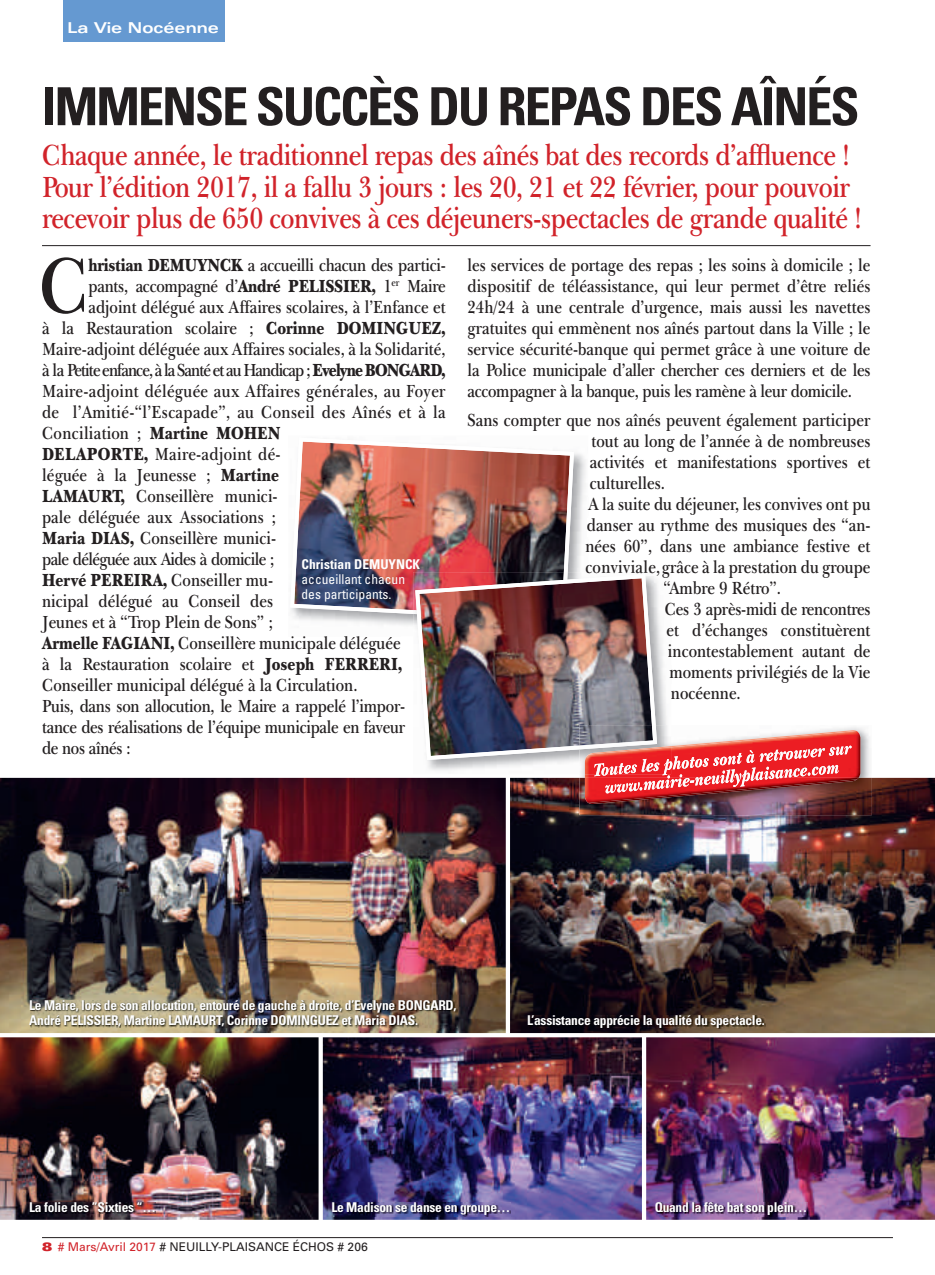
<style>
.page{position:relative;width:935px;height:1275px;background:#fff}
.page>*{position:absolute;margin:0;border:0;box-sizing:border-box;transform-origin:0 0}
.t1{font:600 80.55px "New Baskerville IT Cby BT";color:#231f20;scale:.85 1}
.t2{font:700 condensed 52.5px "Univers";letter-spacing:-.04em;color:#231f20}
.t3{font:600 30px/31.5px "New Baskerville IT Cby BT";letter-spacing:-.02em;color:#d1232a;scale:.85 1}
.t4{font:600 18px/21px "New Baskerville IT Cby BT";color:#231f20;text-align:justify;scale:.85 1}
.t5{font:600 18px "New Baskerville IT Cby BT";letter-spacing:-.02em;color:#231f20;scale:.85 1}
.t6{font:600 18px "New Baskerville IT Cby BT";letter-spacing:.02em;color:#231f20;scale:.85 1}
.t7{font:600 18px "New Baskerville IT Cby BT";letter-spacing:-.06em;color:#231f20;scale:.85 1}
.t8{font:600 18px "New Baskerville IT Cby BT";letter-spacing:-.04em;color:#231f20;scale:.85 1}
.t9{font:900 18px "New Baskerville IT Cby BT";color:#231f20;scale:.85 1}
.t10{font:700 expanded 15px "Univers";color:#fff}
.t11{font:700 condensed 13.5px/15px "Univers";letter-spacing:-.02em;color:#fff}
.t12{font:condensed 13.5px/15px "Univers";color:#fff}
.t13{font:700 condensed 13.5px "Univers";color:#fff}
.t14{font:12px "Univers";color:#231f20}
.s1{font-weight:900}
.s2{font-weight:600}
.s3{font-weight:900;font-stretch:expanded;color:#d1232a}
.s4{color:#d1232a}
</style>
<div class="page">
<hr style="left:42px;top:1237px;width:850px;height:1px;background:#231f20">
<hr style="left:42px;top:245px;width:828px;height:1px;background:#231f20">
<img style="left:366px;top:453px;width:220px;height:172px">
<img style="left:585px;top:539px;width:1px;height:16px">
<img style="left:291px;top:441px;width:283px;height:181px">
<img style="left:0;top:778px;width:505px;height:255px">
<img style="left:0;top:1037px;width:318px;height:182px">
<img style="left:323px;top:1037px;width:319px;height:182px">
<img style="left:646px;top:1037px;width:288px;height:182px">
<img style="left:510px;top:778px;width:424px;height:255px">
<img style="left:30px;top:1000px;width:427px;height:27px">
<img style="left:529px;top:1015px;width:236px;height:14px">
<img style="left:31px;top:1202px;width:125px;height:11px">
<img style="left:333px;top:1203px;width:177px;height:13px">
<img style="left:656px;top:1202px;width:151px;height:14px">
<img style="left:579px;top:727px;width:292px;height:88px">
<img style="left:851px;top:730px;width:5px;height:17px">
<img style="left:851px;top:767px;width:7px;height:11px">
<img style="left:415px;top:560px;width:436px;height:244px">
<div style="left:63px;top:0;width:162px;height:42px;background:#6599d1"></div>
<p class="t10" style="left:68px;top:22px;width:153px">La Vie Nocéenne</p>
<h2 class="t2" style="left:42px;top:87px;width:819px">IMMENSE SUCCÈS DU REPAS DES AÎNÉS</h2>
<h3 class="t3" style="left:42px;top:143px;width:966px">Chaque année, le traditionnel repas des aînés bat des records d’affluence !<br>Pour l’édition 2017, il a fallu 3 jours : les 20, 21 et 22 février, pour pouvoir recevoir plus de 650 convives à ces déjeuners-spectacles de grande qualité !</h3>
<h1 class="t1" style="left:39px;top:255px;width:61px">C</h1>
<p class="t5" style="left:88px;top:258px;width:422px"><span class="s1">hristian DEMUYNCK</span> a accueilli chacun des partici-</p>
<p class="t4" style="left:467px;top:256px;width:475px">les services de portage des repas ; les soins à domicile ; le dispositif de téléassistance, qui leur permet d’être reliés 24h/24 à une centrale d’urgence, mais aussi les navettes gratuites qui emmènent nos aînés partout dans la Ville ; le service sécurité-banque qui permet grâce à une voiture de la Police municipale d’aller chercher ces derniers et de les accompagner à la banque, puis les ramène à leur domicile.</p>
<p class="t4" style="left:467px;top:412px;width:475px">Sans compter que nos aînés peuvent également participer</p>
<p class="t4" style="left:591px;top:433px;width:330px">tout au long de l’année à de nombreuses</p>
<p class="t4" style="left:590px;top:454px;width:332px">activités et manifestations sportives et</p>
<p class="t4" style="left:590px;top:475px;width:90px">culturelles.</p>
<p class="t4" style="left:588px;top:496px;width:333px">A la suite du déjeuner, les convives ont pu</p>
<p class="t4" style="left:587px;top:517px;width:335px">danser au rythme des musiques des “an-</p>
<p class="t4" style="left:585px;top:538px;width:337px">nées 60”, dans une ambiance festive et</p>
<p class="t4" style="left:585px;top:559px;width:337px">conviviale, grâce à la prestation du groupe</p>
<p class="t4" style="left:663px;top:580px;width:140px">“Ambre 9 Rétro”.</p>
<p class="t5" style="left:665px;top:602px;width:243px">Ces 3 après-midi de rencontres</p>
<p class="t4" style="left:666px;top:622px;width:242px">et d’échanges constituèrent</p>
<p class="t4" style="left:668px;top:643px;width:240px">incontestablement autant de</p>
<p class="t4" style="left:669px;top:664px;width:238px">moments privilégiés de la Vie</p>
<p class="t4" style="left:671px;top:685px;width:84px">nocéenne.</p>
<p class="t5" style="left:88px;top:279px;width:422px">pants, accompagné d’<span class="s1">André PELISSIER,</span> 1<sup>er</sup> Maire</p>
<p class="t4" style="left:88px;top:298px;width:422px">adjoint délégué aux Affaires scolaires, à l’Enfance et</p>
<p class="t4" style="left:42px;top:319px;width:476px">à la Restauration scolaire ; <span class="s1">Corinne DOMINGUEZ,</span></p>
<p class="t4" style="left:42px;top:340px;width:476px">Maire-adjoint déléguée aux Affaires sociales, à la Solidarité,</p>
<p class="t7" style="left:42px;top:363px;width:476px">à la Petite enfance, à la Santé et au Handicap ; <span class="s1">Evelyne BONGARD,</span></p>
<p class="t6" style="left:42px;top:384px;width:476px">Maire-adjoint déléguée aux Affaires générales, au Foyer</p>
<p class="t6" style="left:42px;top:405px;width:476px">de l’Amitié-“l’Escapade”, au Conseil des Aînés et à la</p>
<p class="t6" style="left:42px;top:426px;width:282px">Conciliation ; <span class="s1">Martine MOHEN</span></p>
<p class="t6" style="left:42px;top:447px;width:282px"><span class="s1">DELAPORTE,</span> Maire-adjoint dé-</p>
<p class="t4" style="left:42px;top:466px;width:280px">léguée à la Jeunesse ; <span class="s1">Martine</span></p>
<p class="t4" style="left:42px;top:487px;width:279px"><span class="s1">LAMAURT,</span> Conseillère munici-</p>
<p class="t4" style="left:42px;top:508px;width:277px">pale déléguée aux Associations ;</p>
<p class="t4" style="left:42px;top:529px;width:277px"><span class="s1">Maria DIAS,</span> Conseillère munici-</p>
<p class="t8" style="left:42px;top:552px;width:275px">pale déléguée aux Aides à domicile ;</p>
<p class="t9" style="left:42px;top:573px;width:273px">Hervé PEREIRA, <span class="s2">Conseiller mu-</span></p>
<p class="t4" style="left:42px;top:592px;width:273px">nicipal délégué au Conseil des</p>
<p class="t4" style="left:42px;top:613px;width:273px">Jeunes et à “Trop Plein de Sons” ;</p>
<p class="t4" style="left:42px;top:634px;width:423px"><span class="s1">Armelle FAGIANI,</span> Conseillère mun c pa e é éguée</p>
<p class="t4" style="left:42px;top:655px;width:425px">à la Restauration scolaire et <span class="s1">Joseph FERRERI,</span></p>
<p class="t4" style="left:42px;top:676px;width:373px">Conseiller municipal délégué à la Circulation.</p>
<p class="t5" style="left:42px;top:699px;width:429px">Puis, dans son allocution, le Maire a rappelé l’impor-</p>
<p class="t5" style="left:42px;top:720px;width:429px">tance des réalisations de l’équipe municipale en faveur</p>
<p class="t5" style="left:42px;top:741px;width:106px">de nos aînés :</p>
<p class="t13" style="left:301px;top:559px;width:120px">Christian DEMUYNCK</p>
<p class="t12" style="left:301px;top:572px;width:105px">accueillant chacun des participants.</p>
<p class="t4" style="left:290px;top:634px;width:84px">ii l dl</p>
<p class="t11" style="left:29px;top:998px;width:429px">Le Maire, lors de son allocution, entouré de gauche à droite, d’Evelyne BONGARD,<br>André PELISSIER, Martine LAMAURT, Corinne DOMINGUEZ et Maria DIAS.</p>
<p class="t11" style="left:527px;top:1013px;width:239px">L’assistance apprécie la qualité du spectacle.</p>
<p class="t11" style="left:29px;top:1200px;width:128px">La folie des ”Sixties “…</p>
<p class="t11" style="left:331px;top:1200px;width:180px">Le Madison se danse en groupe…</p>
<p class="t11" style="left:654px;top:1200px;width:154px">Quand la fête bat son plein…</p>
<p class="t14" style="left:42px;top:1242px;width:327px"><span class="s3">8</span> <span class="s4"># Mars/Avril 2017</span> # NEUILLY-PLAISANCE ÉCHOS # 206</p>
</div>
